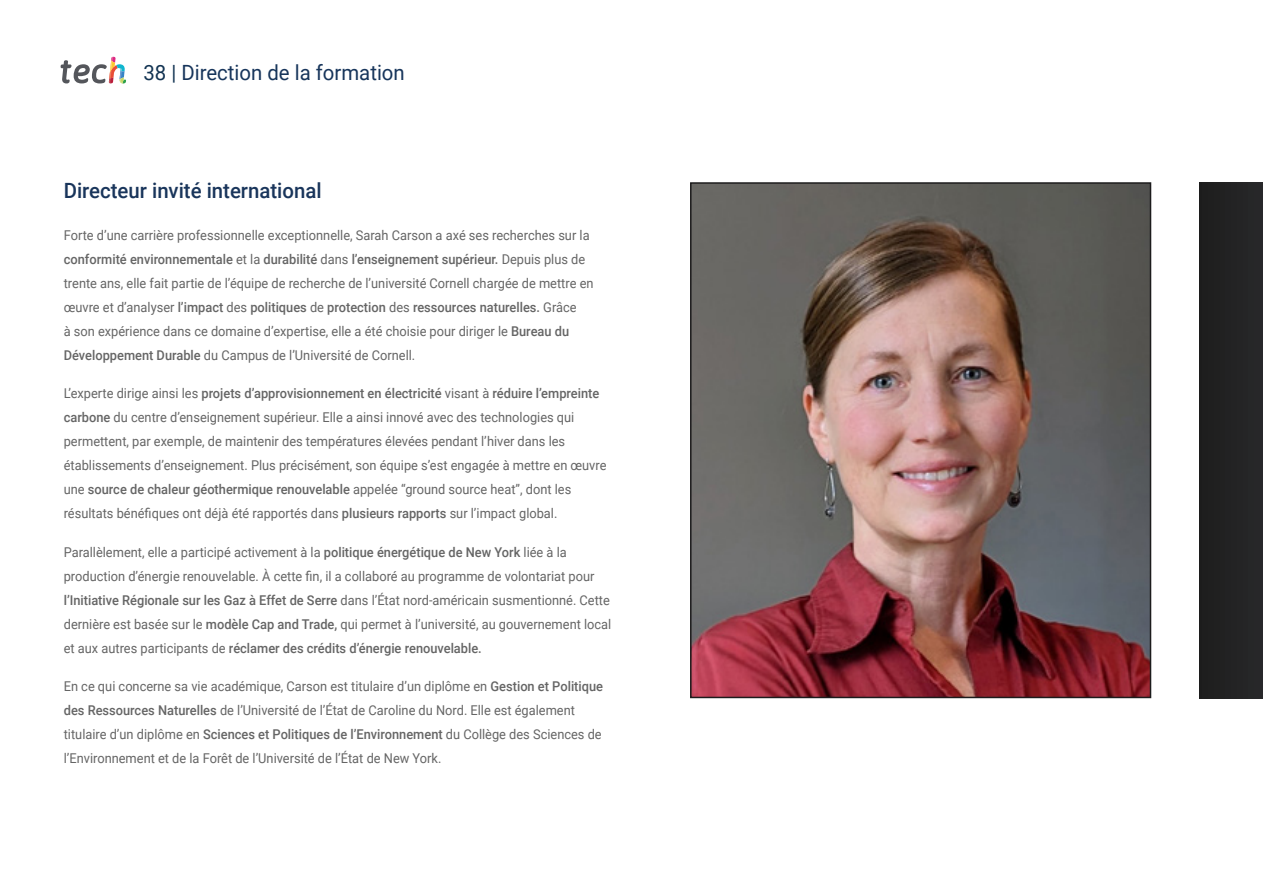
<style>
.page{position:relative;width:1263px;height:893px;background:#fff}
.page>*{position:absolute;margin:0;border:0;box-sizing:border-box;transform-origin:0 0}
.t1{font:500 21px "Roboto";color:#19355b}
.t2{font:21px "Roboto";color:#17355b}
.t3{font:13.5px/24px "Roboto";color:#656565;scale:.95 1}
.s1{color:#123352}
.s2{font-weight:500}
</style>
<div class="page">
<img style="left:693px;top:185px;width:455px;height:510px">
<div style="left:690px;top:182px;width:461px;height:516px;border:2px solid #1d1c1d"></div>
<svg style="left:61px;top:57px;width:65px;height:27px"></svg>
<div style="left:1199px;top:182px;width:64px;height:516px;background:#222223"></div>
<h1 class="t2" style="left:144px;top:57px;width:263px"><span class="s1">38 |</span> Direction de la formation</h1>
<h1 class="t1" style="left:64px;top:176px;width:259px">Directeur invité international</h1>
<p class="t3" style="left:64px;top:222px;width:559px">Forte d’une carrière professionnelle exceptionnelle, Sarah Carson a axé ses recherches sur la <span class="s2">conformité environnementale</span> et la <span class="s2">durabilité</span> dans <span class="s2">l’enseignement supérieur.</span> Depuis plus de trente ans, elle fait partie de l’équipe de recherche de l’université Cornell chargée de mettre en œuvre et d’analyser <span class="s2">l’impact</span> des <span class="s2">politiques</span> de <span class="s2">protection</span> des <span class="s2">ressources naturelles.</span> Grâce<br>à son expérience dans ce domaine d’expertise, elle a été choisie pour diriger le <span class="s2">Bureau du Développement Durable</span> du Campus de l’Université de Cornell.</p>
<p class="t3" style="left:64px;top:381px;width:573px">L’experte dirige ainsi les <span class="s2">projets d’approvisionnement en électricité</span> visant à <span class="s2">réduire l’empreinte carbone</span> du centre d’enseignement supérieur. Elle a ainsi innové avec des technologies qui permettent, par exemple, de maintenir des températures élevées pendant l’hiver dans les établissements d’enseignement. Plus précisément, son équipe s’est engagée à mettre en œuvre une <span class="s2">source de chaleur géothermique renouvelable</span> appelée “ground source heat”, dont les résultats bénéfiques ont déjà été rapportés dans <span class="s2">plusieurs rapports</span> sur l’impact global.</p>
<p class="t3" style="left:64px;top:539px;width:578px">Parallèlement, elle a participé activement à la <span class="s2">politique énergétique de New York</span> liée à la production d’énergie renouvelable. À cette fin, il a collaboré au programme de volontariat pour <span class="s2">l’Initiative Régionale sur les Gaz à Effet de Serre</span> dans l’État nord-américain susmentionné. Cette dernière est basée sur le <span class="s2">modèle Cap and Trade,</span> qui permet à l’université, au gouvernement local et aux autres participants de <span class="s2">réclamer des crédits d’énergie renouvelable.</span></p>
<p class="t3" style="left:64px;top:674px;width:569px">En ce qui concerne sa vie académique, Carson est titulaire d’un diplôme en <span class="s2">Gestion et Politique des Ressources Naturelles</span> de l’Université de l’État de Caroline du Nord. Elle est également titulaire d’un diplôme en <span class="s2">Sciences et Politiques de l’Environnement</span> du Collège des Sciences de l’Environnement et de la Forêt de l’Université de l’État de New York.</p>
</div>
